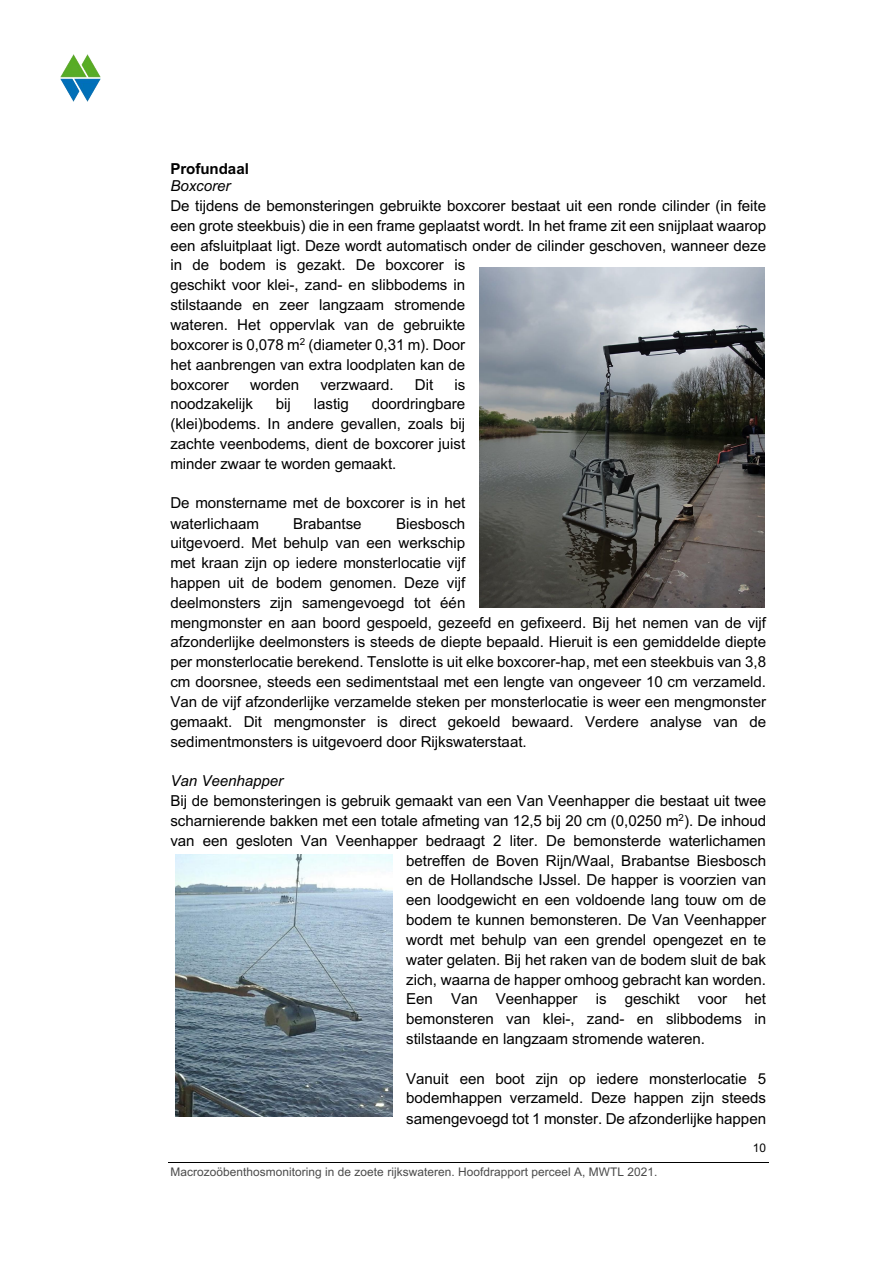
<style>
.page{position:relative;width:893px;height:1263px;background:#fff}
.page>*{position:absolute;margin:0;border:0;box-sizing:border-box;transform-origin:0 0}
.t1{font:15.15px/19.8px "Arial";letter-spacing:-.005em;color:#000}
.t2{font:italic 15.15px "Arial";letter-spacing:-.005em;color:#000}
.t3{font:700 15.15px "Arial";letter-spacing:-.005em;color:#000}
.t4{font:11.85px "Arial";letter-spacing:.005em;color:#4a4a4a}
.t5{font:11.85px "Arial";color:#000}
</style>
<div class="page">
<hr style="left:168px;top:1162px;width:600px;height:1px;background:#000">
<img style="left:60px;top:55px;width:40px;height:47px">
<img style="left:175px;top:855px;width:218px;height:261px">
<img style="left:479px;top:268px;width:285px;height:339px">
<p class="t3" style="left:170px;top:160px;width:80px">Profundaal</p>
<p class="t2" style="left:170px;top:178px;width:62px">Boxcorer</p>
<p class="t1" style="left:170px;top:196px;width:597px">De tijdens de bemonsteringen gebruikte boxcorer bestaat uit een ronde cilinder (in feite een grote steekbuis) die in een frame geplaatst wordt. In het frame zit een snijplaat waarop een afsluitplaat ligt. Deze wordt automatisch onder de cilinder geschoven, wanneer deze in de bodem is gezakt. De boxcorer is<br>geschikt voor klei-, zand- en slibbodems in<br>stilstaande en zeer langzaam stromende<br>wateren. Het oppervlak van de gebruikte<br>boxcorer is 0,078 m<sup>2</sup> (diameter 0,31 m). Door<br>het aanbrengen van extra loodplaten kan de<br>boxcorer</p>
<p class="t1" style="left:250px;top:374px;width:51px">worden</p>
<p class="t1" style="left:320px;top:374px;width:75px">verzwaard.</p>
<p class="t1" style="left:415px;top:374px;width:20px">Dit</p>
<p class="t1" style="left:454px;top:374px;width:12px">is</p>
<p class="t1" style="left:170px;top:394px;width:84px">noodzakelijk</p>
<p class="t1" style="left:276px;top:394px;width:17px">bij</p>
<p class="t1" style="left:314px;top:394px;width:37px">lastig</p>
<p class="t1" style="left:170px;top:394px;width:296px;text-align:justify;text-indent:201px">doordringbare (klei)bodems. In andere gevallen, zoals bij zachte veenbodems, dient de boxcorer juist minder zwaar te worden gemaakt.</p>
<p class="t1" style="left:170px;top:493px;width:296px">De monstername met de boxcorer is in het waterlichaam</p>
<p class="t1" style="left:170px;top:513px;width:597px;text-indent:225px">Biesbosch<br>uitgevoerd. Met behulp van een werkschip<br>met kraan zijn op iedere monsterlocatie vijf<br>happen uit de bodem genomen. Deze vijf<br>deelmonsters zijn samengevoegd tot één<br>mengmonster en aan boord gespoeld, gezeefd en gefixeerd. Bij het nemen van de vijf afzonderlijke deelmonsters is steeds de diepte bepaald. Hieruit is een gemiddelde diepte per monsterlocatie berekend. Tenslotte is uit elke boxcorer-hap, met een steekbuis van 3,8 cm doorsnee, steeds een sedimentstaal met een lengte van ongeveer 10 cm verzameld.<br>Van de vijf afzonderlijke verzamelde steken per monsterlocatie is weer een mengmonster gemaakt. Dit mengmonster is direct gekoeld bewaard. Verdere analyse van de sedimentmonsters is uitgevoerd door Rijkswaterstaat.</p>
<p class="t2" style="left:170px;top:773px;width:114px">Van Veenhapper</p>
<p class="t1" style="left:170px;top:791px;width:597px">Bij de bemonsteringen is gebruik gemaakt van een Van Veenhapper die bestaat uit twee</p>
<p class="t1" style="left:170px;top:811px;width:597px">scharnierende bakken met een totale afmeting van 12,5 bij 20 cm (0,0250 m<sup>2</sup>). De inhoud</p>
<p class="t1" style="left:170px;top:831px;width:597px">van een gesloten Van Veenhapper bedraagt 2 liter. De bemonsterde waterlichamen</p>
<p class="t1" style="left:406px;top:850px;width:361px">betreffen de Boven Rijn/Waal, Brabantse Biesbosch</p>
<p class="t1" style="left:406px;top:870px;width:361px">en de Hollandsche IJssel. De happer is voorzien van</p>
<p class="t1" style="left:406px;top:890px;width:361px">een loodgewicht en een voldoende lang touw om de</p>
<p class="t1" style="left:406px;top:910px;width:361px">bodem te kunnen bemonsteren. De Van Veenhapper</p>
<p class="t1" style="left:406px;top:930px;width:361px">wordt met behulp van een grendel opengezet en te</p>
<p class="t1" style="left:406px;top:950px;width:361px">water gelaten. Bij het raken van de bodem sluit de bak</p>
<p class="t1" style="left:406px;top:970px;width:361px">zich, waarna de happer omhoog gebracht kan worden.</p>
<p class="t1" style="left:406px;top:989px;width:361px">Een Van Veenhapper is geschikt voor het</p>
<p class="t1" style="left:406px;top:1009px;width:361px">bemonsteren van klei-, zand- en slibbodems in</p>
<p class="t1" style="left:406px;top:1029px;width:300px">stilstaande en langzaam stromende wateren.</p>
<p class="t1" style="left:406px;top:1068px;width:361px;text-align:justify">Vanuit een boot zijn op iedere monsterlocatie 5 bodemhappen verzameld. Deze happen zijn steeds samengevoegd tot 1 monster. De afzonderlijke happen</p>
<p class="t1" style="left:293px;top:513px;width:70px">Brabantse</p>
<p class="t4" style="left:170px;top:1165px;width:488px">Macrozoöbenthosmonitoring in de zoete rijkswateren. Hoofdrapport perceel A, MWTL 2021.</p>
<p class="t5" style="left:752px;top:1142px;width:15px">10</p>
</div>
